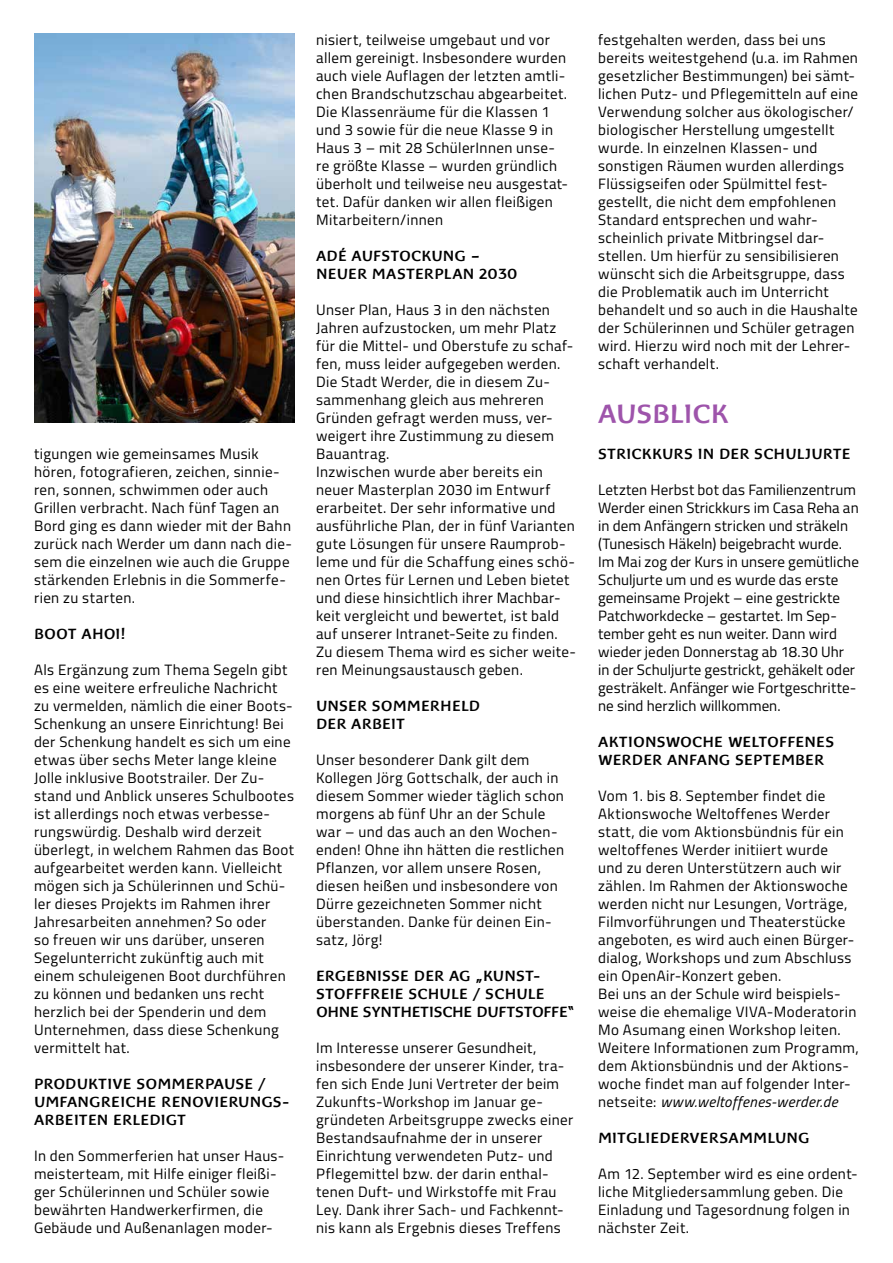
<style>
.page{position:relative;width:893px;height:1263px;background:#fff}
.page>*{position:absolute;margin:0;border:0;box-sizing:border-box;transform-origin:0 0}
.t1{font:700 27px "Baar Philos";letter-spacing:.015em;color:#9e54ab}
.t2{font:15px/18px "Titillium";letter-spacing:.025em;color:#000}
.t3{font:15px/18px "Titillium";letter-spacing:.005em;color:#000}
.t4{font:700 15px/18px "Baar Philos";letter-spacing:.025em;color:#000}
.s1{font-style:italic}
</style>
<div class="page">
<img style="left:34px;top:34px;width:261px;height:389px">
<p class="t2" style="left:34px;top:444px;width:260px">tigungen wie gemeinsames Musik hören, fotografieren, zeichen, sinnie&shy;ren, sonnen, schwimmen oder auch Grillen verbracht. Nach fünf Tagen an Bord ging es dann wieder mit der Bahn zurück nach Werder um dann nach die&shy;sem die einzelnen wie auch die Gruppe stärkenden Erlebnis in die Sommerfe&shy;rien zu starten.</p>
<p class="t4" style="left:34px;top:624px;width:93px">BOOT AHOI!</p>
<p class="t2" style="left:34px;top:660px;width:262px">Als Ergänzung zum Thema Segeln gibt es eine weitere erfreuliche Nachricht zu vermelden, nämlich die einer Boots-Schenkung an unsere Einrichtung! Bei der Schenkung handelt es sich um eine etwas über sechs Meter lange kleine Jolle inklusive Bootstrailer. Der Zu&shy;stand und Anblick unseres Schulbootes ist allerdings noch etwas verbesse&shy;rungswürdig. Deshalb wird derzeit überlegt, in welchem Rahmen das Boot aufgearbeitet werden kann. Vielleicht mögen sich ja Schülerinnen und Schü&shy;ler dieses Projekts im Rahmen ihrer Jahresarbeiten annehmen? So oder<br>so freuen wir uns darüber, unseren Segelunterricht zukünftig auch mit einem schuleigenen Boot durchführen zu können und bedanken uns recht herzlich bei der Spenderin und dem Unternehmen, dass diese Schenkung vermittelt hat.</p>
<p class="t4" style="left:34px;top:1074px;width:126px">PRODUKTIVE SOMM</p>
<p class="t4" style="left:186px;top:1074px;width:81px">ERPAUSE /</p>
<p class="t4" style="left:34px;top:1092px;width:36px">UMFANGREI</p>
<p class="t4" style="left:125px;top:1092px;width:100px">CHE REN OVIERUNGS</p>
<p class="t4" style="left:282px;top:1092px;width:8px">-</p>
<p class="t4" style="left:34px;top:1110px;width:11px">ARBEITEN</p>
<p class="t4" style="left:113px;top:1110px;width:38px">ERLEDIGT</p>
<p class="t2" style="left:34px;top:1146px;width:252px">In den Sommerferien hat unser Haus&shy;meisterteam, mit Hilfe einiger fleißi&shy;ger Schülerinnen und Schüler sowie bewährten Handwerkerfirmen, die Gebäude und Außenanlagen moder-</p>
<p class="t2" style="left:316px;top:30px;width:254px">nisiert, teilweise umgebaut und vor allem gereinigt. Insbesondere wurden auch viele Auflagen der letzten amtli&shy;chen Brandschutzschau abgearbeitet.<br>Die Klassenräume für die Klassen 1 und 3 sowie für die neue Klasse 9 in Haus 3 – mit 28 SchülerInnen unse&shy;re größte Klasse – wurden gründlich überholt und teilweise neu ausgestat&shy;tet. Dafür danken wir allen fleißigen Mitarbeitern/innen</p>
<p class="t4" style="left:316px;top:246px;width:56px">ADÉ AUFST</p>
<p class="t4" style="left:399px;top:246px;width:45px">OCKUNG</p>
<p class="t4" style="left:471px;top:246px;width:10px">–</p>
<p class="t4" style="left:316px;top:264px;width:23px">NEUER</p>
<p class="t4" style="left:372px;top:264px;width:12px">MASTERP</p>
<p class="t4" style="left:444px;top:264px;width:75px">LAN 2030</p>
<p class="t2" style="left:316px;top:300px;width:262px">Unser Plan, Haus 3 in den nächsten Jahren aufzustocken, um mehr Platz für die Mittel- und Oberstufe zu schaf&shy;fen, muss leider aufgegeben werden.<br>Die Stadt Werder, die in diesem Zu&shy;sammenhang gleich aus mehreren Gründen gefragt werden muss, ver&shy;weigert ihre Zustimmung zu diesem Bauantrag.<br>Inzwischen wurde aber bereits ein neuer Masterplan 2030 im Entwurf erarbeitet. Der sehr informative und ausführliche Plan, der in fünf Varianten gute Lösungen für unsere Raumprob&shy;leme und für die Schaffung eines schö&shy;nen Ortes für Lernen und Leben bietet und diese hinsichtlich ihrer Machbar&shy;keit vergleicht und bewertet, ist bald auf unserer Intranet-Seite zu finden.<br>Zu diesem Thema wird es sicher weite&shy;ren Meinungsaustausch geben.</p>
<p class="t4" style="left:316px;top:696px;width:23px">UNSER</p>
<p class="t4" style="left:372px;top:696px;width:108px">SOMMERHELD</p>
<p class="t4" style="left:316px;top:714px;width:11px">DER</p>
<p class="t4" style="left:351px;top:714px;width:20px">ARBEIT</p>
<p class="t2" style="left:316px;top:750px;width:250px">Unser besonderer Dank gilt dem<br>Kollegen Jörg Gottschalk, der auch in diesem Sommer wieder täglich schon morgens ab fünf Uhr an der Schule war – und das auch an den Wochen&shy;enden! Ohne ihn hätten die restlichen<br>Pflanzen, vor allem unsere Rosen, diesen heißen und insbesondere von<br>Dürre gezeichneten Sommer nicht überstanden. Danke für deinen Ein&shy;satz, Jörg!</p>
<p class="t4" style="left:316px;top:966px;width:19px">ERGEBNISSE</p>
<p class="t4" style="left:414px;top:966px;width:11px">DER</p>
<p class="t4" style="left:449px;top:966px;width:45px">AG „KUNST</p>
<p class="t4" style="left:533px;top:966px;width:8px">-</p>
<p class="t4" style="left:316px;top:984px;width:39px">STOFFFREIE</p>
<p class="t4" style="left:316px;top:984px;width:228px;text-indent:92px">SCHULE / SCHULE<br>OHNE SYNTHETIS</p>
<p class="t4" style="left:442px;top:1002px;width:55px">CHE DUFTST</p>
<p class="t4" style="left:532px;top:1002px;width:43px">OFFE“</p>
<p class="t2" style="left:316px;top:1038px;width:259px">Im Interesse unserer Gesundheit, insbesondere der unserer Kinder, tra&shy;fen sich Ende Juni Vertreter der beim Zukunfts-Workshop im Januar ge&shy;gründeten Arbeitsgruppe zwecks einer Bestandsaufnahme der in unserer Einrichtung verwendeten Putz- und Pflegemittel bzw. der darin enthal&shy;tenen Duft- und Wirkstoffe mit Frau Ley. Dank ihrer Sach- und Fachkennt&shy;nis kann als Ergebnis dieses Treffens</p>
<p class="t2" style="left:598px;top:30px;width:261px">festgehalten werden, dass bei uns bereits weitestgehend (u.a. im Rahmen gesetzlicher Bestimmungen) bei sämt&shy;lichen Putz- und Pflegemitteln auf eine Verwendung solcher aus ökologischer/ biologischer Herstellung umgestellt wurde. In einzelnen Klassen- und sonstigen Räumen wurden allerdings Flüssigseifen oder Spülmittel fest&shy;gestellt, die nicht dem empfohlenen Standard entsprechen und wahr&shy;scheinlich private Mitbringsel dar&shy;stellen. Um hierfür zu sensibilisieren wünscht sich die Arbeitsgruppe, dass die Problematik auch im Unterricht behandelt und so auch in die Haushalte der Schülerinnen und Schüler getragen wird. Hierzu wird noch mit der Lehrer&shy;schaft verhandelt.</p>
<h1 class="t1" style="left:598px;top:398px;width:113px">AUSBLICK</h1>
<p class="t4" style="left:598px;top:444px;width:132px">STRICKKURS IN DER</p>
<p class="t4" style="left:754px;top:444px;width:68px">SCHULJURTE</p>
<p class="t3" style="left:598px;top:480px;width:262px">Letzten Herbst bot das Familienzentrum Werder einen Strickkurs im Casa Reha an in dem Anfängern stricken und sträkeln (Tunesisch Häkeln) beigebracht wurde.<br>Im Mai zog der Kurs in unsere gemütliche Schuljurte um und es wurde das erste gemeinsame Projekt – eine gestrickte Patchworkdecke – gestartet. Im Sep&shy;tember geht es nun weiter. Dann wird wieder jeden Donnerstag ab 18.30 Uhr in der Schuljurte gestrickt, gehäkelt oder gesträkelt. Anfänger wie Fortgeschritte&shy;ne sind herzlich willkommen.</p>
<p class="t4" style="left:598px;top:732px;width:60px">AKTIONSW</p>
<p class="t4" style="left:680px;top:732px;width:109px">OCHE WELTOFFENES</p>
<p class="t4" style="left:598px;top:750px;width:26px">WERDER</p>
<p class="t4" style="left:667px;top:750px;width:87px">ANFANG SEPTE</p>
<p class="t4" style="left:781px;top:750px;width:25px">MBER</p>
<p class="t2" style="left:598px;top:786px;width:262px">Vom 1. bis 8. September findet die Aktionswoche Weltoffenes Werder statt, die vom Aktionsbündnis für ein weltoffenes Werder initiiert wurde<br>und zu deren Unterstützern auch wir zählen. Im Rahmen der Aktionswoche werden nicht nur Lesungen, Vorträge, Filmvorführungen und Theaterstücke angeboten, es wird auch einen Bürger&shy;dialog, Workshops und zum Abschluss ein OpenAir-Konzert geben.<br>Bei uns an der Schule wird beispiels&shy;weise die ehemalige VIVA-Moderatorin Mo Asumang einen Workshop leiten.<br>Weitere Informationen zum Programm, dem Aktionsbündnis und der Aktions&shy;woche findet man auf folgender Inter&shy;netseite: <span class="s1">www.weltoffenes-werder.de</span></p>
<p class="t4" style="left:598px;top:1128px;width:103px">MITGLIEDERVERSA</p>
<p class="t4" style="left:739px;top:1128px;width:48px">MMLUNG</p>
<p class="t2" style="left:598px;top:1164px;width:261px">Am 12. September wird es eine ordent&shy;liche Mitgliedersammlung geben. Die<br>Einladung und Tagesordnung folgen in nächster Zeit.</p>
</div>
